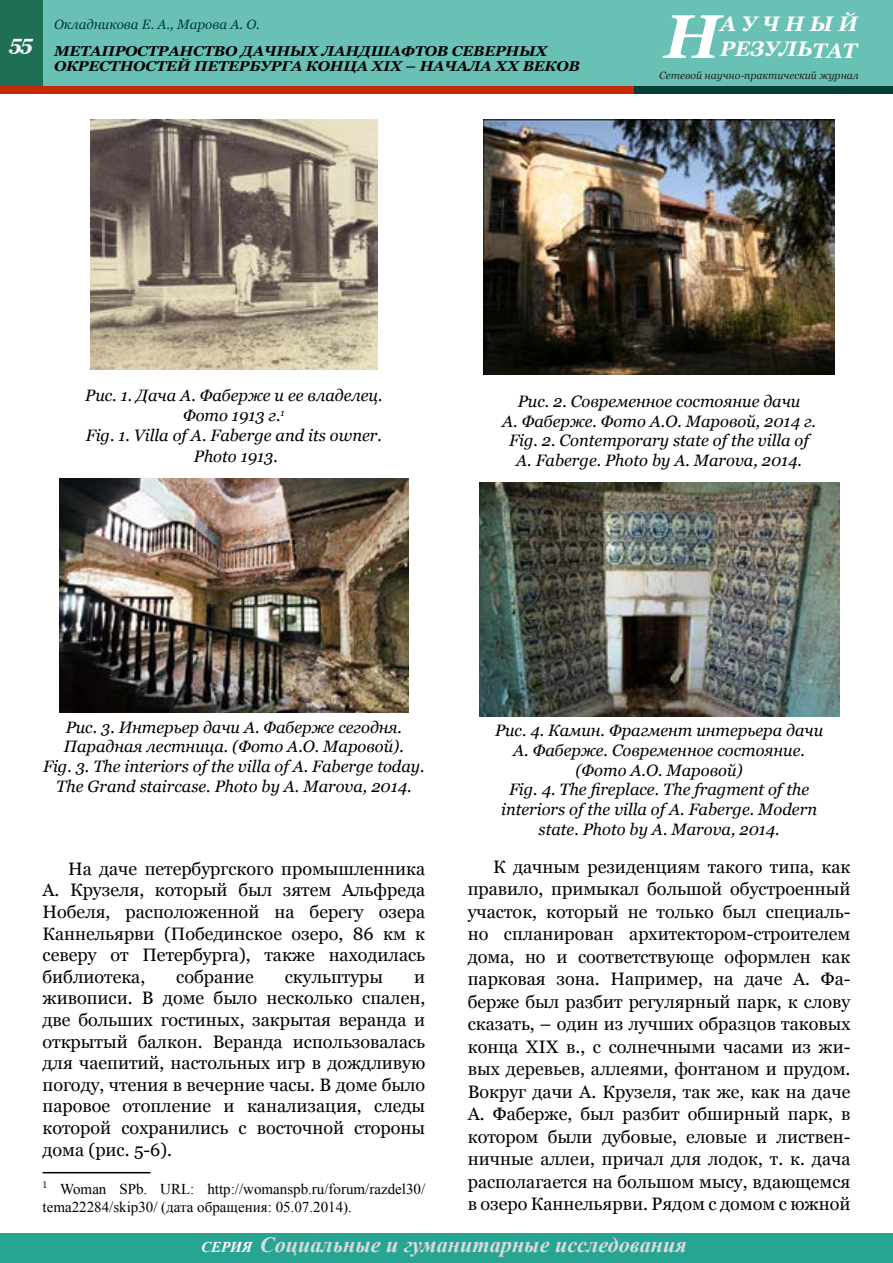
<style>
.page{position:relative;width:893px;height:1263px;background:#fff}
.page>*{position:absolute;margin:0;border:0;box-sizing:border-box;transform-origin:0 0}
.t1{font:italic 700 61.5px "Georgia";color:#fff}
.t2{font:italic 700 21.75px "Times New Roman";color:#dadbdc}
.t3{font:italic 700 21px/25.2px "Georgia";color:#fff}
.t4{font:18px/22.5px "Georgia";color:#000;text-align:justify}
.t5{font:italic 16.5px/19.8px "Georgia";color:#000;text-align:center}
.t6{font:15px/18px "Times New Roman";color:#000}
.t7{font:italic 700 14.25px/15px "Georgia";letter-spacing:-.01em;color:#000;scale:1.05 1}
.t8{font:italic 13.5px "Georgia";color:#003f37}
.t9{font:italic 10.5px "Georgia";color:#222}
.s1{font-size:15px;color:#fff}
</style>
<div class="page">
<div style="left:0;top:0;width:893px;height:94px;background:#69c0b4"></div>
<div style="left:0;top:0;width:43px;height:90px;background:#1e6f56"></div>
<div style="left:0;top:86px;width:655px;height:8px;background:#c62900"></div>
<div style="left:634px;top:86px;width:259px;height:8px;background:#003f37"></div>
<div style="left:0;top:1233px;width:893px;height:30px;background:#28a493"></div>
<img style="left:90px;top:119px;width:288px;height:251px">
<img style="left:59px;top:479px;width:349px;height:234px">
<hr style="left:43px;top:1172px;width:108px;height:1px;background:#000">
<img style="left:483px;top:119px;width:352px;height:255px">
<img style="left:479px;top:482px;width:360px;height:234px">
<p class="t3" style="left:720px;top:11px;width:139px">АУЧНЫЙ<br>РЕЗУЛЬТАТ</p>
<p class="t9" style="left:659px;top:68px;width:201px">Сетевой научно-практический журнал</p>
<p class="t8" style="left:54px;top:15px;width:207px">Окладникова Е. А., Марова А. О.</p>
<h1 class="t1" style="left:664px;top:-3px;width:58px">Н</h1>
<p class="t7" style="left:54px;top:43px;width:502px;text-indent:-45px"><sup>55</sup> МЕТАПРОСТРАНСТВО ДАЧНЫХ ЛАНДШАФТОВ СЕВЕРНЫХ<br>ОКРЕСТНОСТЕЙ ПЕТЕРБУРГА КОНЦА XIX – НАЧАЛА XX ВЕКОВ</p>
<p class="t5" style="left:85px;top:386px;width:299px">Рис. 1. Дача А. Фаберже и еe владелец.<br>Фото 1913 г.<sup>1<br></sup>Fig. 1. Villa of A. Faberge and its owner.</p>
<p class="t5" style="left:194px;top:447px;width:85px">Photo 1913.</p>
<p class="t5" style="left:502px;top:391px;width:315px">Рис. 2. Современное состояние дачи<br>А. Фаберже. Фото А.О. Маровой, 2014 г.<br>Fig. 2. Contemporary state of the villa of A. Faberge. Photo by A. Marova, 2014.</p>
<p class="t5" style="left:43px;top:717px;width:383px">Рис. 3. Интерьер дачи А. Фаберже сегодня.<br>Парадная лестница. (Фото А.О. Маровой).<br>Fig. 3. The interiors of the villa of A. Faberge today.<br>The Grand staircase. Photo by A. Marova, 2014.</p>
<p class="t4" style="left:43px;top:858px;width:384px;line-height:21.6px;text-indent:26px">На даче петербургского промышленника А. Крузеля, который был зятем Альфреда Нобеля, расположенной на берегу озера Каннельярви (Побединское озеро, 86 км к северу от Петербурга), также находилась библиотека,</p>
<p class="t4" style="left:176px;top:966px;width:79px">собрание</p>
<p class="t4" style="left:285px;top:966px;width:100px">скульптуры</p>
<p class="t4" style="left:43px;top:966px;width:384px;line-height:21.6px;text-indent:372px">и живописи. В доме было несколько спален, две больших гостиных, закрытая веранда и открытый балкон. Веранда использовалась для чаепитий, настольных игр в дождливую погоду, чтения в вечерние часы. В доме было паровое отопление и канализация, следы которой сохранились с восточной стороны дома (рис. 5-6).</p>
<p class="t6" style="left:43px;top:1180px;width:384px"><sup>1</sup> Woman SPb. URL: http://womanspb.ru/forum/razdel30/ tema22284/skip30/ (дата обращения: 05.07.2014).</p>
<p class="t5" style="left:495px;top:720px;width:330px">Рис. 4. Камин. Фрагмент интерьера дачи А. Фаберже. Современное состояние. (Фото А.О. Маровой)<br>Fig. 4. The fireplace. The fragment of the interiors of the villa of A. Faberge. Modern state. Photo by A. Marova, 2014.</p>
<p class="t4" style="left:468px;top:856px;width:384px;text-indent:26px">К дачным резиденциям такого типа, как правило, примыкал большой обустроенный участок, который не только был специаль&shy;но спланирован архитектором-строителем дома, но и соответствующе оформлен как парковая зона. Например, на даче А. Фа&shy;берже был разбит регулярный парк, к слову сказать, – один из лучших образцов таковых конца XIX в., с солнечными часами из жи&shy;вых деревьев, аллеями, фонтаном и прудом.<br>Вокруг дачи А. Крузеля, так же, как на даче А. Фаберже, был разбит обширный парк, в котором были дубовые, еловые и листвен&shy;ничные аллеи, причал для лодок, т. к. дача располагается на большом мысу, вдающемся в озеро Каннельярви. Рядом с домом с южной</p>
<p class="t2" style="left:201px;top:1229px;width:487px"><span class="s1">СЕРИЯ</span> Социальные и гуманитарные исследования</p>
</div>
